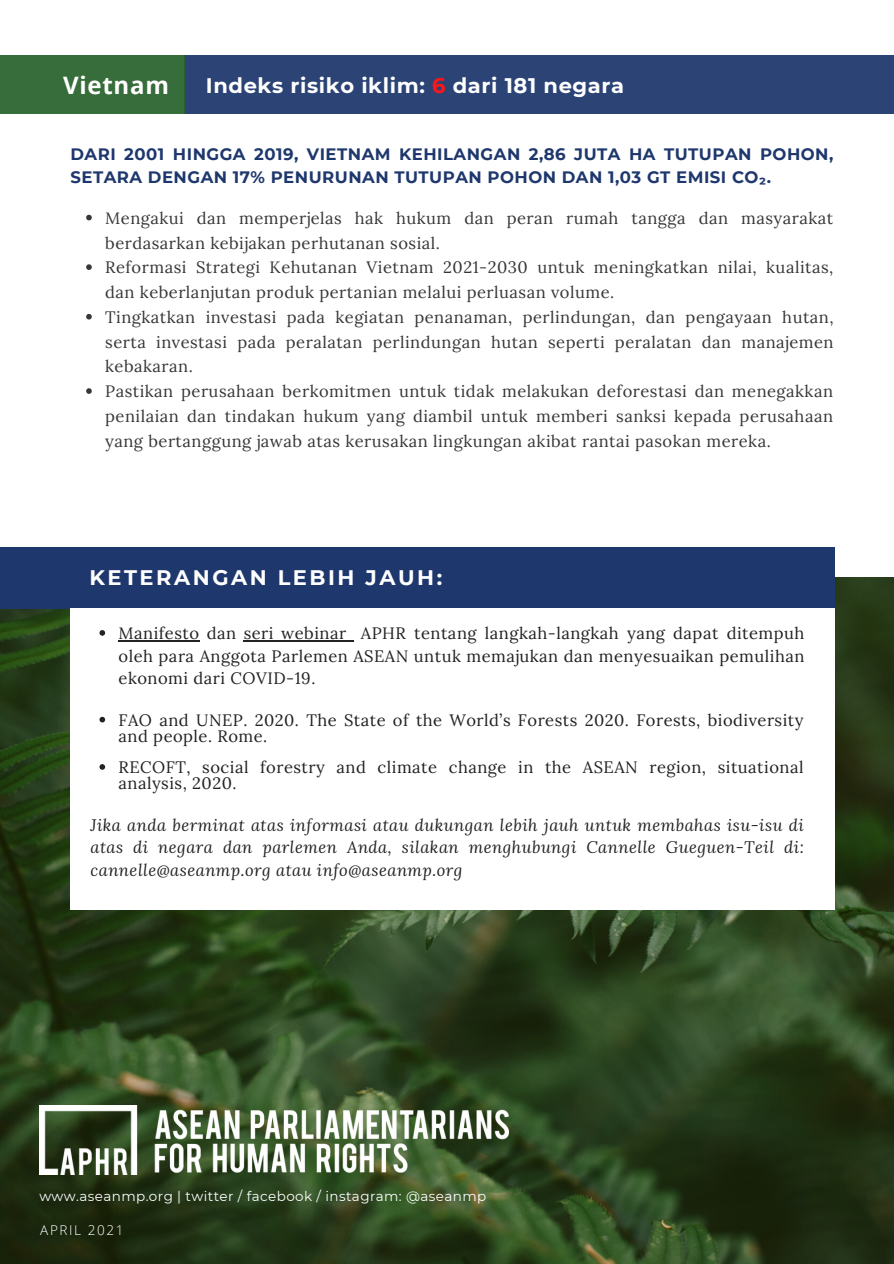
<style>
.page{position:relative;width:894px;height:1264px;background:#fff}
.page>*{position:absolute;margin:0;border:0;box-sizing:border-box;transform-origin:0 0}
.t1{font:700 24px "Open Sans";letter-spacing:.03em;color:#fff}
.t2{font:700 21px "Montserrat";letter-spacing:.03em;color:#fff}
.t3{font:700 21px "Montserrat";letter-spacing:.12em;color:#fff}
.t4{font:16.5px/24.8px "Lora";letter-spacing:.03em;color:#383737}
.t5{font:16.5px/22.5px "Lora";letter-spacing:.03em;color:#222}
.t6{font:italic 16.5px/22.5px "Lora";letter-spacing:.03em;color:#222;text-align:justify}
.t7{font:700 16.5px/22.5px "Montserrat";letter-spacing:.03em;color:#1e376d}
.t8{font:13.5px "Montserrat";letter-spacing:.03em;color:#fff}
.t9{font:300 13.5px "Open Sans";letter-spacing:.12em;color:#fff}
.s1{color:#ff1616}
</style>
<div class="page">
<img style="left:0;top:578px;width:893px;height:685px">
<img style="left:39px;top:1105px;width:469px;height:69px">
<div style="left:0;top:547px;width:834px;height:61px;background:#1e376d"></div>
<div style="left:185px;top:55px;width:708px;height:59px;background:#2c4376"></div>
<div style="left:0;top:55px;width:185px;height:59px;background:#376d3a"></div>
<div style="left:70px;top:608px;width:765px;height:302px;background:#fff"></div>
<svg style="left:99px;top:630px;width:6px;height:5px"></svg>
<hr style="left:118px;top:640px;width:81px;height:1px;background:#222">
<hr style="left:243px;top:640px;width:103px;height:1px;background:#222">
<svg style="left:99px;top:716px;width:6px;height:6px"></svg>
<svg style="left:99px;top:764px;width:6px;height:5px"></svg>
<svg style="left:86px;top:215px;width:6px;height:5px"></svg>
<svg style="left:86px;top:264px;width:6px;height:6px"></svg>
<svg style="left:86px;top:314px;width:6px;height:5px"></svg>
<svg style="left:86px;top:388px;width:6px;height:6px"></svg>
<p class="t1" style="left:63px;top:68px;width:107px">Vietnam</p>
<p class="t2" style="left:206px;top:73px;width:420px">Indeks risiko iklim: <span class="s1">6</span> dari 181 negara</p>
<p class="t7" style="left:70px;top:143px;width:764px">DARI 2001 HINGGA 2019, VIETNAM KEHILANGAN 2,86 JUTA HA TUTUPAN POHON,<br>SETARA DENGAN 17% PENURUNAN TUTUPAN POHON DAN 1,03 GT EMISI CO₂.</p>
<p class="t4" style="left:105px;top:205px;width:729px">Mengakui dan memperjelas hak hukum dan peran rumah tangga dan masyarakat berdasarkan kebijakan perhutanan sosial.</p>
<p class="t4" style="left:105px;top:255px;width:729px">Reformasi Strategi Kehutanan Vietnam 2021-2030 untuk meningkatkan nilai, kualitas, dan keberlanjutan produk pertanian melalui perluasan volume.</p>
<p class="t4" style="left:105px;top:304px;width:729px;text-align:justify">Tingkatkan investasi pada kegiatan penanaman, perlindungan, dan pengayaan hutan, serta investasi pada peralatan perlindungan hutan seperti peralatan dan manajemen kebakaran.</p>
<p class="t4" style="left:105px;top:379px;width:729px;text-align:justify">Pastikan perusahaan berkomitmen untuk tidak melakukan deforestasi dan menegakkan penilaian dan tindakan hukum yang diambil untuk memberi sanksi kepada perusahaan yang bertanggung jawab atas kerusakan lingkungan akibat rantai pasokan mereka.</p>
<p class="t3" style="left:89px;top:564px;width:354px">KETERANGAN LEBIH JAUH:</p>
<p class="t5" style="left:118px;top:621px;width:687px;text-align:justify">Manifesto dan seri webinar APHR tentang langkah-langkah yang dapat ditempuh oleh para Anggota Parlemen ASEAN untuk memajukan dan menyesuaikan pemulihan ekonomi dari COVID-19.</p>
<p class="t5" style="left:118px;top:712px;width:686px;line-height:15.8px">FAO and UNEP. 2020. The State of the World’s Forests 2020. Forests, biodiversity and people. Rome.</p>
<p class="t5" style="left:118px;top:759px;width:686px;line-height:15.8px">RECOFT, social forestry and climate change in the ASEAN region, situational analysis, 2020.</p>
<p class="t6" style="left:90px;top:813px;width:714px">Jika anda berminat atas informasi atau dukungan lebih jauh untuk membahas isu-isu di atas di negara dan parlemen Anda, silakan menghubungi Cannelle Gueguen-Teil di: cannelle@aseanmp.org atau info@aseanmp.org</p>
<p class="t8" style="left:39px;top:1188px;width:448px">www.aseanmp.org | twitter / facebook / instagram: @aseanmp</p>
<p class="t9" style="left:40px;top:1220px;width:85px">APRIL 2021</p>
</div>
